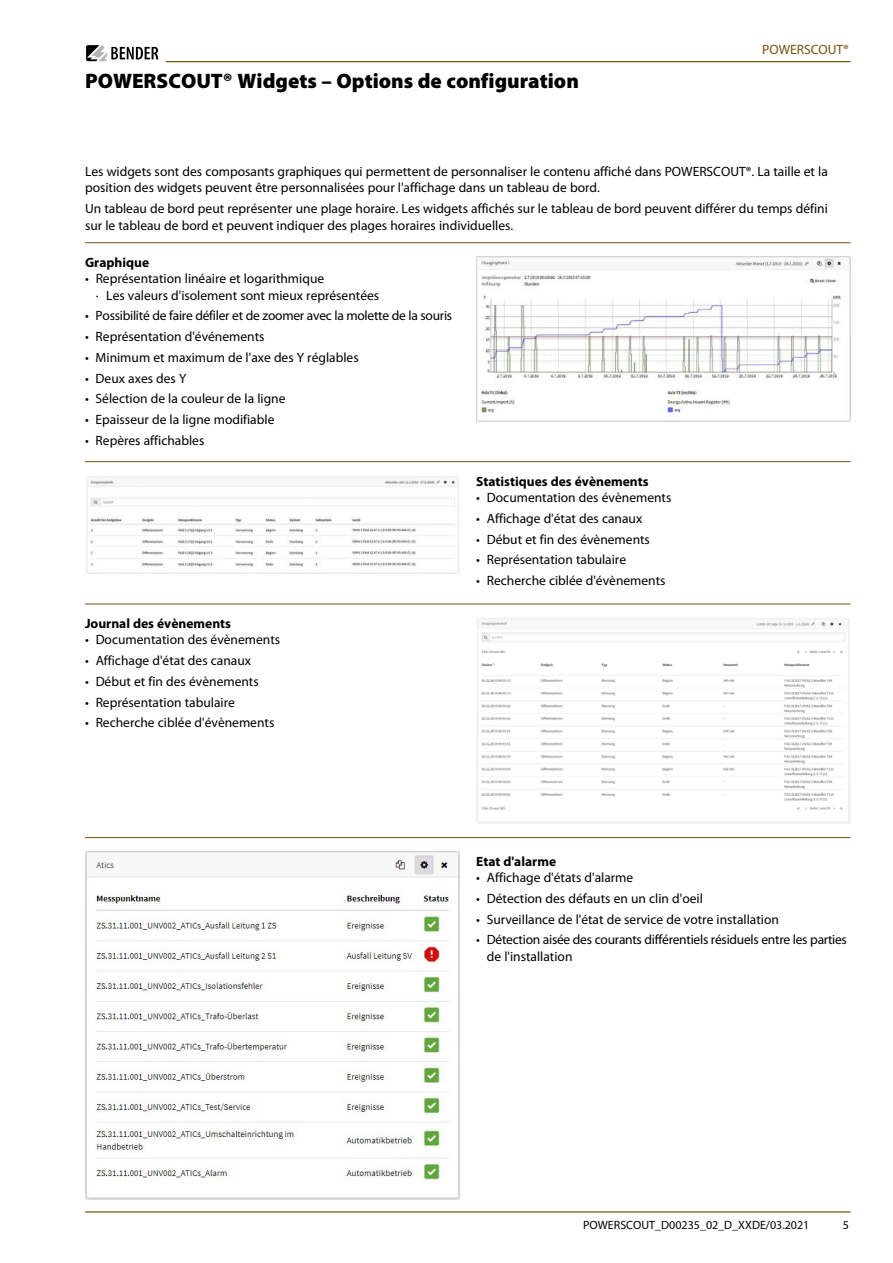
<style>
.page{position:relative;width:893px;height:1263px;background:#fff}
.page>*{position:absolute;margin:0;border:0;box-sizing:border-box;transform-origin:0 0}
.t1{font:900 21px "Myriad Pro";color:#000}
.t2{font:13.5px/16.5px "Myriad Pro";color:#000}
.t3{font:13.5px/16.5px "Myriad Pro";letter-spacing:-.02em;color:#000}
.t4{font:700 13.5px "Myriad Pro";color:#000}
.t5{font:13.5px "Myriad Pro";color:#754f0c}
.t6{font:12px "Myriad Pro";color:#000}
</style>
<div class="page">
<svg style="left:86px;top:45px;width:72px;height:16px"></svg>
<hr style="left:166px;top:61px;width:684px;height:1px;background:#754f0c">
<hr style="left:85px;top:1211px;width:765px;height:1px;background:#754f0c">
<img style="left:476px;top:257px;width:374px;height:165px">
<hr style="left:85px;top:242px;width:765px;height:1px;background:#754f0c">
<hr style="left:85px;top:461px;width:765px;height:1px;background:#754f0c">
<hr style="left:85px;top:604px;width:765px;height:1px;background:#754f0c">
<hr style="left:85px;top:837px;width:765px;height:1px;background:#754f0c">
<img style="left:85px;top:851px;width:374px;height:348px">
<img style="left:86px;top:476px;width:373px;height:97px">
<img style="left:476px;top:618px;width:374px;height:206px">
<h1 class="t1" style="left:85px;top:69px;width:495px">POWERSCOUT® Widgets – Options de configuration</h1>
<p class="t5" style="left:762px;top:42px;width:88px">POWERSCOUT®</p>
<p class="t2" style="left:85px;top:163px;width:744px">Les widgets sont des composants graphiques qui permettent de personnaliser le contenu affiché dans POWERSCOUT®. La taille et la position des widgets peuvent être personnalisées pour l'affichage dans un tableau de bord.</p>
<p class="t2" style="left:85px;top:201px;width:744px">Un tableau de bord peut représenter une plage horaire. Les widgets affichés sur le tableau de bord peuvent différer du temps défini sur le tableau de bord et peuvent indiquer des plages horaires individuelles.</p>
<p class="t4" style="left:85px;top:255px;width:66px">Graphique</p>
<p class="t2" style="left:96px;top:271px;width:285px;text-indent:-11px">• Représentation linéaire et logarithmique<br>· Les valeurs d'isolement sont mieux représentées</p>
<p class="t3" style="left:85px;top:308px;width:369px">• Possibilité de faire défiler et de zoomer avec la molette de la souris</p>
<p class="t2" style="left:85px;top:329px;width:181px">• Représentation d'événements</p>
<p class="t2" style="left:85px;top:349px;width:275px">• Minimum et maximum de l'axe des Y réglables</p>
<p class="t2" style="left:85px;top:370px;width:103px">• Deux axes des Y</p>
<p class="t2" style="left:85px;top:391px;width:202px">• Sélection de la couleur de la ligne</p>
<p class="t2" style="left:85px;top:412px;width:191px">• Epaisseur de la ligne modifiable</p>
<p class="t2" style="left:85px;top:432px;width:121px">• Repères affichables</p>
<p class="t4" style="left:85px;top:616px;width:148px">Journal des évènements</p>
<p class="t2" style="left:85px;top:632px;width:197px">• Documentation des évènements</p>
<p class="t2" style="left:85px;top:653px;width:168px">• Affichage d'état des canaux</p>
<p class="t2" style="left:85px;top:673px;width:175px">• Début et fin des évènements</p>
<p class="t2" style="left:85px;top:694px;width:151px">• Représentation tabulaire</p>
<p class="t2" style="left:85px;top:715px;width:191px">• Recherche ciblée d'évènements</p>
<p class="t4" style="left:476px;top:473px;width:174px">Statistiques des évènements</p>
<p class="t2" style="left:476px;top:489px;width:197px">• Documentation des évènements</p>
<p class="t2" style="left:476px;top:510px;width:168px">• Affichage d'état des canaux</p>
<p class="t2" style="left:476px;top:531px;width:175px">• Début et fin des évènements</p>
<p class="t2" style="left:476px;top:552px;width:151px">• Représentation tabulaire</p>
<p class="t2" style="left:476px;top:572px;width:191px">• Recherche ciblée d'évènements</p>
<p class="t4" style="left:476px;top:854px;width:81px">Etat d'alarme</p>
<p class="t2" style="left:476px;top:870px;width:159px">• Affichage d'états d'alarme</p>
<p class="t2" style="left:476px;top:890px;width:228px">• Détection des défauts en un clin d'oeil</p>
<p class="t2" style="left:476px;top:911px;width:304px">• Surveillance de l'état de service de votre installation</p>
<p class="t3" style="left:487px;top:932px;width:362px;text-indent:-11px">• Détection aisée des courants différentiels résiduels entre les parties de l'installation</p>
<p class="t6" style="left:583px;top:1218px;width:228px">POWERSCOUT_D00235_02_D_XXDE/03.2021</p>
<p class="t6" style="left:843px;top:1218px;width:8px">5</p>
</div>
